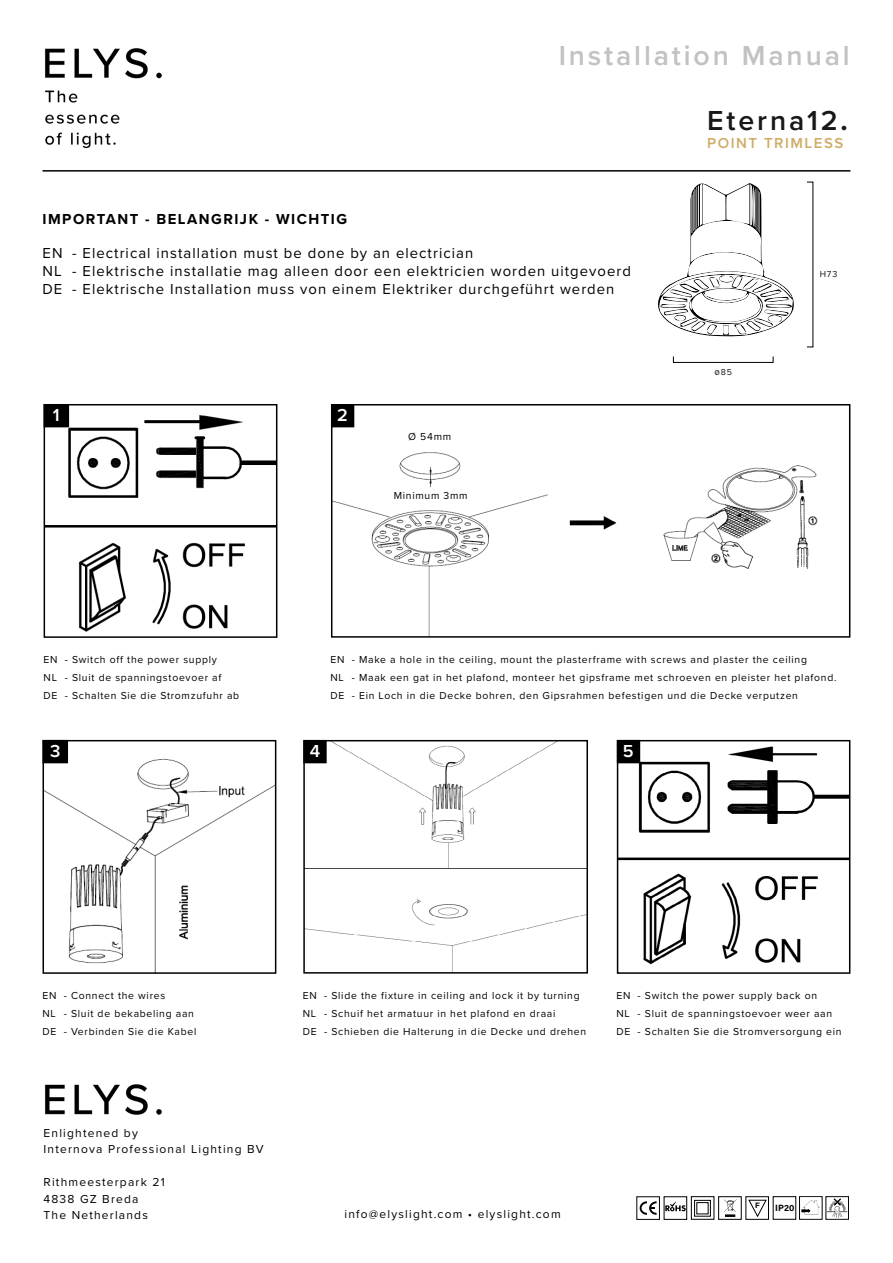
<style>
.page{position:relative;width:893px;height:1263px;background:#fff}
.page>*{position:absolute;margin:0;border:0;box-sizing:border-box;transform-origin:0 0}
.t1{font:600 28.5px "Proxima Nova";letter-spacing:.1em;color:#c3c1c2}
.t2{font:600 28.5px "Proxima Nova";letter-spacing:.1em;color:#181818}
.t3{font:600 18px "Proxima Nova";color:#fff}
.t4{font:15px/18px "Proxima Nova";letter-spacing:.07em;color:#000;text-align:justify}
.t5{font:700 15px "Proxima Nova";letter-spacing:.1em;color:#000}
.t6{font:600 15px "Proxima Nova";letter-spacing:.1em;color:#ceac68}
.t7{font:12px/16.5px "Proxima Nova";letter-spacing:.1em;color:#000}
.t8{font:10.5px/18px "Proxima Nova";letter-spacing:.07em;color:#000;text-align:justify}
.t9{font:9px "Proxima Nova";letter-spacing:.1em;color:#181818}
.t10{font:600 7.8px "Archivo";color:#000}
.s1{font-weight:700}
</style>
<div class="page">
<img style="left:45px;top:48px;width:117px;height:101px">
<hr style="left:43px;top:170px;width:807px;height:2px;background:#000">
<div style="left:773px;top:1196px;width:23px;height:23px;border:1px solid #000"></div>
<svg style="left:640px;top:1201px;width:17px;height:14px"></svg>
<div style="left:664px;top:1196px;width:23px;height:23px;border:1px solid #000"></div>
<svg style="left:665px;top:1201px;width:21px;height:10px"></svg>
<div style="left:691px;top:1196px;width:23px;height:23px;border:1px solid #000"></div>
<div style="left:694px;top:1200px;width:17px;height:16px;border:1px solid #000"></div>
<div style="left:696px;top:1202px;width:12px;height:12px;border:1px solid #000"></div>
<div style="left:746px;top:1196px;width:23px;height:23px;border:1px solid #000"></div>
<svg style="left:748px;top:1199px;width:19px;height:18px"></svg>
<div style="left:718px;top:1196px;width:23px;height:23px;border:1px solid #000"></div>
<svg style="left:724px;top:1199px;width:12px;height:18px"></svg>
<div style="left:799px;top:1196px;width:23px;height:23px;border:1px solid #000"></div>
<div style="left:826px;top:1196px;width:23px;height:23px;border:1px solid #000"></div>
<svg style="left:800px;top:1197px;width:47px;height:21px"></svg>
<img style="left:46px;top:758px;width:227px;height:213px">
<div style="left:43px;top:740px;width:233px;height:234px;border:2px solid #000"></div>
<div style="left:43px;top:741px;width:24px;height:21px;background:#000"></div>
<div style="left:43px;top:740px;width:25px;height:23px;border:2px solid #000"></div>
<img style="left:306px;top:743px;width:279px;height:227px">
<div style="left:303px;top:740px;width:285px;height:233px;border:2px solid #000"></div>
<div style="left:304px;top:741px;width:22px;height:21px;background:#000"></div>
<div style="left:303px;top:740px;width:24px;height:23px;border:2px solid #000"></div>
<img style="left:620px;top:743px;width:227px;height:222px">
<div style="left:617px;top:740px;width:233px;height:234px;border:2px solid #000"></div>
<div style="left:618px;top:741px;width:21px;height:21px;background:#000"></div>
<div style="left:617px;top:740px;width:23px;height:23px;border:2px solid #000"></div>
<img style="left:47px;top:407px;width:227px;height:225px">
<div style="left:44px;top:404px;width:233px;height:234px;border:2px solid #000"></div>
<div style="left:44px;top:405px;width:24px;height:22px;background:#000"></div>
<div style="left:44px;top:404px;width:25px;height:23px;border:2px solid #000"></div>
<img style="left:334px;top:407px;width:484px;height:228px">
<div style="left:331px;top:404px;width:519px;height:234px;border:2px solid #000"></div>
<div style="left:332px;top:405px;width:22px;height:22px;background:#000"></div>
<div style="left:331px;top:404px;width:23px;height:23px;border:2px solid #000"></div>
<div style="left:673px;top:356px;width:100px;height:7px;border:1px solid #000"></div>
<svg style="left:658px;top:183px;width:136px;height:154px"></svg>
<img style="left:45px;top:1084px;width:117px;height:31px">
<h1 class="t1" style="left:559px;top:34px;width:292px">Installation Manual</h1>
<h3 class="t5" style="left:43px;top:208px;width:306px">IMPORTANT - BELANGRIJK - WICHTIG</h3>
<h3 class="t4" style="left:43px;top:244px;width:22px">EN NL DE</h3>
<h3 class="t4" style="left:72px;top:244px;width:402px">- Electrical installation must be done by an electrician</h3>
<h3 class="t4" style="left:72px;top:262px;width:560px">- Elektrische installatie mag alleen door een elektricien worden uitgevoerd</h3>
<h3 class="t4" style="left:72px;top:280px;width:544px">- Elektrische Installation muss von einem Elektriker durchgeführt werden</h3>
<h2 class="t3" style="left:53px;top:402px;width:8px">1</h2>
<h2 class="t3" style="left:337px;top:402px;width:12px">2</h2>
<p class="t8" style="left:408px;top:427px;width:45px">Ø 54mm</p>
<p class="t8" style="left:394px;top:486px;width:75px">Minimum 3mm</p>
<h1 class="t2" style="left:707px;top:99px;width:142px">Eterna12<span class="s1">.</span></h1>
<h3 class="t6" style="left:707px;top:132px;width:138px">POINT TRIMLESS</h3>
<p class="t9" style="left:714px;top:365px;width:19px">085</p>
<p class="t9" style="left:820px;top:268px;width:19px">H73</p>
<p class="t8" style="left:44px;top:650px;width:16px">EN NL DE</p>
<p class="t8" style="left:65px;top:650px;width:154px">- Switch off the power supply</p>
<p class="t8" style="left:65px;top:668px;width:158px">- Sluit de spanningstoevoer af</p>
<p class="t8" style="left:65px;top:686px;width:176px">- Schalten Sie die Stromzufuhr ab</p>
<p class="t8" style="left:330px;top:650px;width:16px">EN NL DE</p>
<p class="t8" style="left:352px;top:650px;width:457px">- Make a hole in the ceiling, mount the plasterframe with screws and plaster the ceiling</p>
<p class="t8" style="left:352px;top:668px;width:486px">- Maak een gat in het plafond, monteer het gipsframe met schroeven en pleister het plafond.</p>
<p class="t8" style="left:352px;top:686px;width:448px">- Ein Loch in die Decke bohren, den Gipsrahmen befestigen und die Decke verputzen</p>
<h2 class="t3" style="left:50px;top:738px;width:12px">3</h2>
<h2 class="t3" style="left:310px;top:738px;width:12px">4</h2>
<h2 class="t3" style="left:623px;top:738px;width:12px">5</h2>
<p class="t8" style="left:43px;top:986px;width:16px">EN NL DE</p>
<p class="t8" style="left:64px;top:986px;width:103px">- Connect the wires</p>
<p class="t8" style="left:64px;top:1004px;width:132px">- Sluit de bekabeling aan</p>
<p class="t8" style="left:64px;top:1022px;width:134px">- Verbinden Sie die Kabel</p>
<p class="t7" style="left:44px;top:1124px;width:222px">Enlightened by<br>Internova Professional Lighting BV</p>
<p class="t7" style="left:44px;top:1173px;width:123px">Rithmeesterpark 21<br>4838 GZ Breda<br>The Netherlands</p>
<p class="t8" style="left:303px;top:986px;width:16px">EN NL DE</p>
<p class="t8" style="left:324px;top:986px;width:257px">- Slide the fixture in ceiling and lock it by turning</p>
<p class="t8" style="left:324px;top:1004px;width:233px">- Schuif het armatuur in het plafond en draai</p>
<p class="t8" style="left:324px;top:1022px;width:264px">- Schieben die Halterung in die Decke und drehen</p>
<p class="t8" style="left:616px;top:986px;width:16px">EN NL DE</p>
<p class="t8" style="left:638px;top:986px;width:181px">- Switch the power supply back on</p>
<p class="t8" style="left:638px;top:1004px;width:196px">- Sluit de spanningstoevoer weer aan</p>
<p class="t8" style="left:638px;top:1022px;width:205px">- Schalten Sie die Stromversorgung ein</p>
<p class="t7" style="left:345px;top:1205px;width:218px">info@elyslight.com • elyslight.com</p>
<p class="t10" style="left:755px;top:1199px;width:6px">F</p>
</div>
